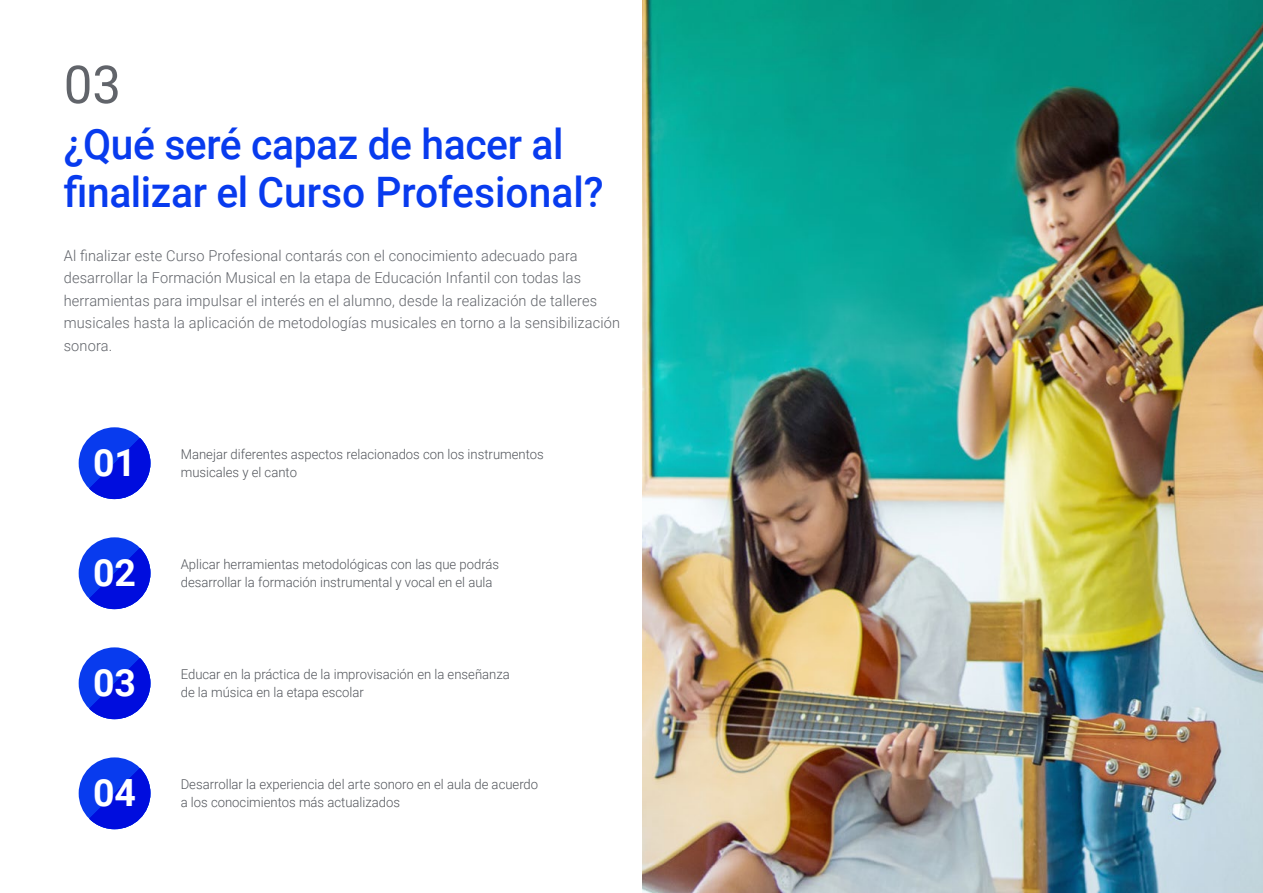
<style>
.page{position:relative;width:1263px;height:893px;background:#fff}
.page>*{position:absolute;margin:0;border:0;box-sizing:border-box;transform-origin:0 0}
.t1{font:52.5px "Roboto";color:#61646a}
.t2{font:500 42px/48px "Roboto";letter-spacing:-.01em;color:#083bee}
.t3{font:700 37.5px "Roboto";color:#fff}
.t4{font:300 15px/22.5px "Roboto";letter-spacing:.01em;color:#61646a}
.t5{font:300 13.5px/18px "Roboto";color:#52555b}
</style>
<div class="page">
<div style="left:79px;top:537px;width:71px;height:72px;background:#083bee;border-radius:50%"></div>
<svg style="left:89px;top:548px;width:61px;height:61px"></svg>
<div style="left:79px;top:757px;width:71px;height:72px;background:#083bee;border-radius:50%"></div>
<svg style="left:89px;top:768px;width:61px;height:61px"></svg>
<div style="left:79px;top:647px;width:71px;height:72px;background:#083bee;border-radius:50%"></div>
<svg style="left:89px;top:658px;width:61px;height:61px"></svg>
<div style="left:79px;top:427px;width:71px;height:72px;background:#083bee;border-radius:50%"></div>
<svg style="left:89px;top:438px;width:61px;height:61px"></svg>
<img style="left:642px;top:0;width:621px;height:893px">
<h1 class="t1" style="left:64px;top:48px;width:59px">03</h1>
<h2 class="t2" style="left:64px;top:119px;width:541px">¿Qué seré capaz de hacer al finalizar el Curso Profesional?</h2>
<p class="t4" style="left:64px;top:244px;width:558px">Al finalizar este Curso Profesional contarás con el conocimiento adecuado para desarrollar la Formación Musical en la etapa de Educación Infantil con todas las herramientas para impulsar el interés en el alumno, desde la realización de talleres musicales hasta la aplicación de metodologías musicales en torno a la sensibilización sonora.</p>
<h3 class="t3" style="left:93px;top:436px;width:45px">01</h3>
<p class="t5" style="left:181px;top:445px;width:365px">Manejar diferentes aspectos relacionados con los instrumentos</p>
<p class="t5" style="left:181px;top:463px;width:118px">musicales y el canto</p>
<h3 class="t3" style="left:93px;top:546px;width:45px">02</h3>
<p class="t5" style="left:181px;top:555px;width:320px">Aplicar herramientas metodológicas con las que podrás desarrollar la formación instrumental y vocal en el aula</p>
<h3 class="t3" style="left:93px;top:656px;width:45px">03</h3>
<p class="t5" style="left:181px;top:665px;width:331px">Educar en la práctica de la improvisación en la enseñanza de la música en la etapa escolar</p>
<h3 class="t3" style="left:93px;top:766px;width:45px">04</h3>
<p class="t5" style="left:181px;top:775px;width:359px">Desarrollar la experiencia del arte sonoro en el aula de acuerdo a los conocimientos más actualizados</p>
</div>
